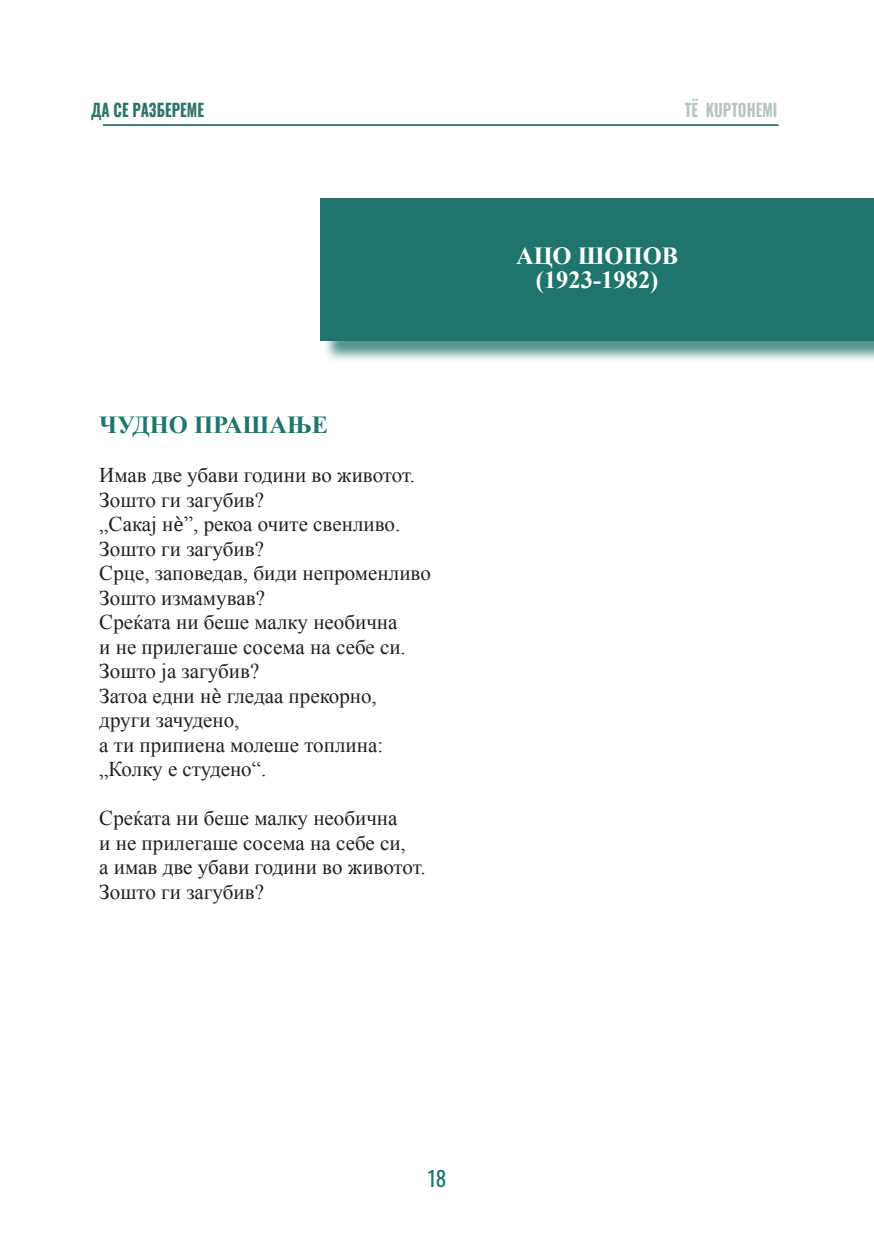
<style>
.page{position:relative;width:874px;height:1241px;background:#fff}
.page>*{position:absolute;margin:0;border:0;box-sizing:border-box;transform-origin:0 0}
.avtori{font:700 24.5px "Times New Roman t";color:#fff}
.naslovi{font:700 24.5px "Times New Roman t";color:#1f756b}
.t1{font:21px "Times New Roman t";color:#231f20}
.t2{font:21px "Oswald";color:#1f756b}
.t3{font:700 17.5px "Oswald";color:#2c756b;scale:.85 1}
.t4{font:700 17.5px "Oswald";color:#b7c6c4;scale:.85 1}
.s1{font-family:"Cambria"}
</style>
<div class="page">
<hr style="left:103px;top:124px;width:675px;height:2px;background:#2c756b">
<div style="left:322px;top:200px;width:551px;height:162px;background:#1f756b;opacity:.75"></div>
<div style="left:320px;top:198px;width:553px;height:142px;background:#1f756b"></div>
<hr style="left:873px;top:198px;width:1px;height:142px;background:#1f756b">
<p class="t3" style="left:91px;top:94px;width:134px">ДА СЕ РАЗБЕРЕМЕ</p>
<p class="t4" style="left:684px;top:94px;width:110px">ТË KUPTOHEMI</p>
<p class="naslovi" style="left:99px;top:408px;width:230px">ЧУДНО ПРАШАЊЕ</p>
<p class="t1" style="left:99px;top:461px;width:317px">Имав две убави години во животот.</p>
<p class="t1" style="left:99px;top:485px;width:166px">Зошто ги загубив?</p>
<p class="t1" style="left:99px;top:510px;width:302px">„Сакај н<span class="s1">è</span>”, рекоа очите свенливо.</p>
<p class="t1" style="left:99px;top:534px;width:166px">Зошто ги загубив?</p>
<p class="t1" style="left:99px;top:559px;width:333px">Срце, заповедав, биди непроменливо</p>
<p class="t1" style="left:99px;top:583px;width:167px">Зошто измамував?</p>
<p class="t1" style="left:99px;top:608px;width:299px">Среќата ни беше малку необична</p>
<p class="t1" style="left:99px;top:632px;width:308px">и не прилегаше сосема на себе си.</p>
<p class="t1" style="left:99px;top:657px;width:161px">Зошто ја загубив?</p>
<p class="t1" style="left:99px;top:681px;width:279px">Затоа едни н<span class="s1">è</span> гледаа прекорно,</p>
<p class="t1" style="left:99px;top:706px;width:142px">други зачудено,</p>
<p class="t1" style="left:99px;top:730px;width:285px">а ти припиена молеше топлина:</p>
<p class="t1" style="left:99px;top:755px;width:168px">„Колку е студено“.</p>
<p class="t1" style="left:99px;top:804px;width:299px">Среќата ни беше малку необична</p>
<p class="t1" style="left:99px;top:828px;width:308px">и не прилегаше сосема на себе си,</p>
<p class="t1" style="left:99px;top:853px;width:327px">а имав две убави години во животот.</p>
<p class="t1" style="left:99px;top:877px;width:166px">Зошто ги загубив?</p>
<p class="avtori" style="left:516px;top:238px;width:164px">АЦО ШОПОВ</p>
<p class="avtori" style="left:535px;top:263px;width:124px">(1923-1982)</p>
<p class="t2" style="left:427px;top:1159px;width:20px">18</p>
</div>
